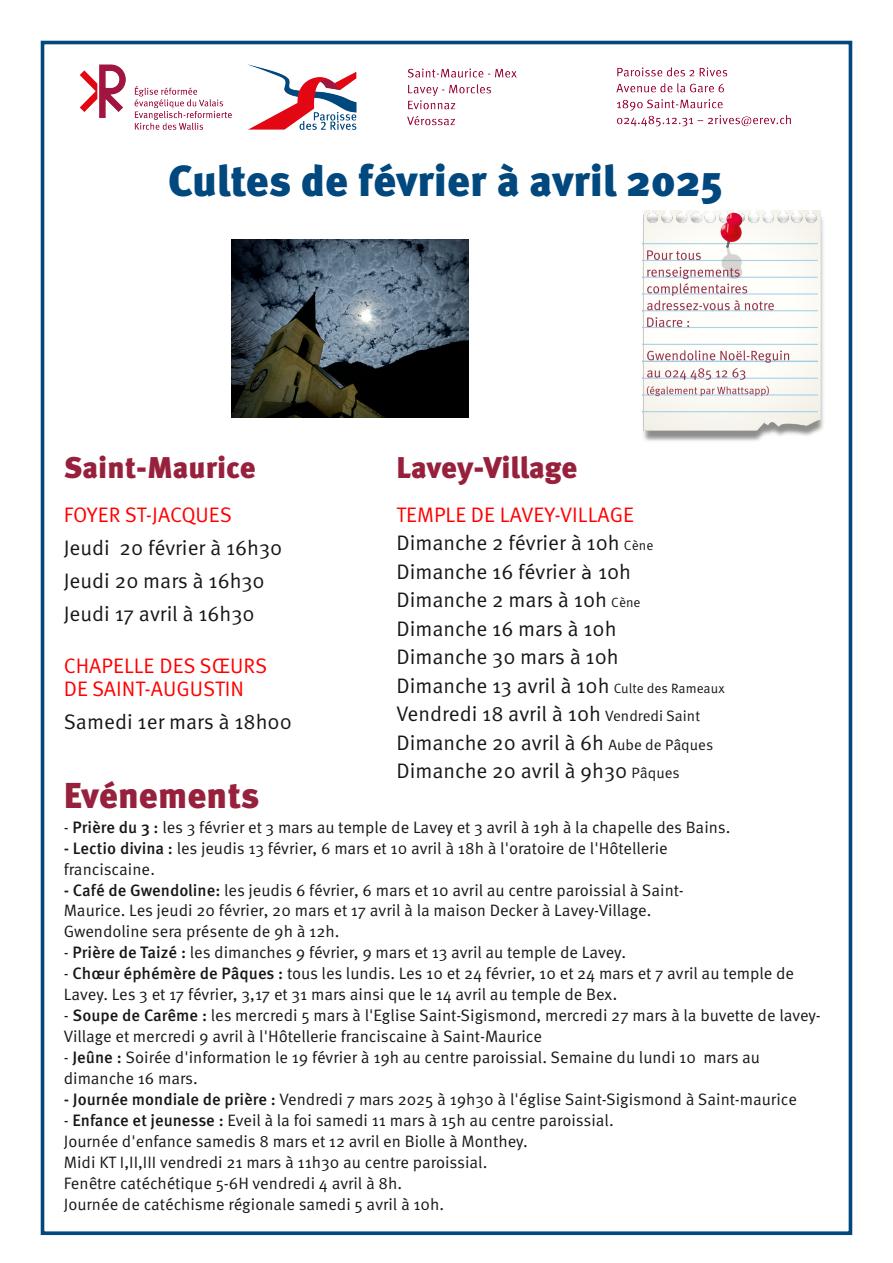
<style>
.page{position:relative;width:893px;height:1263px;background:#fff}
.page>*{position:absolute;margin:0;border:0;box-sizing:border-box;transform-origin:0 0}
.t1{font:900 43.5px "Meta Pro";color:#00487e}
.t2{font:900 36px "Meta Pro";color:#97213c}
.t3{font:900 30px "Meta Pro";color:#97213c}
.t4{font:21px/28.5px "Meta Pro";color:#181715}
.t5{font:21px/22.5px "Meta Pro";color:#f00}
.t6{font:16.5px/21px "Meta Pro";letter-spacing:-.005em;color:#181715}
.s1{color:#f00}
.s2{font-size:13.5px}
.s3{font-family:"DejaVu Sans";font-size:18px}
.s4{font-size:15px}
.s5{font-weight:500}
.s6{font-family:"DejaVu Sans"}
</style>
<div class="page">
<div style="left:41px;top:41px;width:811px;height:1194px;border:4px solid #00487e"></div>
<img style="left:79px;top:64px;width:712px;height:66px">
<img style="left:231px;top:239px;width:238px;height:178px">
<img style="left:642px;top:210px;width:181px;height:231px">
<h1 class="t1" style="left:168px;top:163px;width:556px">Cultes de février à avril 2025</h1>
<h3 class="t3" style="left:64px;top:455px;width:193px">Saint-Maurice</h3>
<h3 class="t3" style="left:396px;top:455px;width:182px">Lavey-Village</h3>
<p class="t5" style="left:64px;top:505px;width:170px">FOYER ST-JACQUES</p>
<p class="t4" style="left:64px;top:533px;width:220px;line-height:33px">Jeudi 20 février à 16h30<br>Jeudi 20 mars à 16h30<br>Jeudi 17 avril à 16h30</p>
<p class="t4" style="left:396px;top:502px;width:330px"><span class="s1">TEMPLE DE LAVEY-VILLAGE<br></span>Dimanche 2 février à 10h <span class="s2">Cène<br></span>Dimanche 16 février <span class="s3">à</span> 10h<br>Dimanche 2 mars à 10h <span class="s2">Cène<br></span>Dimanche 16 mars à 10h<br>Dimanche 30 mars à 10h<br>Dimanche 13 avril à 10h <span class="s2">Culte des Rameaux<br></span>Vendredi 18 avril à 10h <span class="s4">Vendredi Saint<br></span>Dimanche 20 avril à 6h <span class="s4">Aube de Pâques<br></span>Dimanche 20 avril à 9h30 <span class="s4">Pâques</span></p>
<p class="t5" style="left:64px;top:657px;width:205px">CHAPELLE DES SŒURS<br>DE SAINT-AUGUSTIN</p>
<p class="t4" style="left:64px;top:709px;width:230px">Samedi 1er mars à 18h00</p>
<h2 class="t2" style="left:64px;top:781px;width:197px">Evénements</h2>
<p class="t6" style="left:64px;top:818px;width:668px">- <span class="s5">Prière du 3 :</span> les 3 février et 3 mars au temple de Lavey et 3 avril à 19h à la chapelle des Bains.</p>
<p class="t6" style="left:64px;top:839px;width:605px"><span class="s5">- Lectio divina :</span> les jeudis 13 février, 6 mars et 10 avril à 18h à l'oratoire de l'Hôtellerie franciscaine<span class="s6">.</span></p>
<p class="t6" style="left:64px;top:881px;width:622px"><span class="s5">- Café de Gwendoline:</span> les jeudis 6 février, 6 mars et 10 avril au centre paroissial à Saint-<br>Maurice. Les jeudi 20 février, 20 mars et 17 avril à la maison Decker à Lavey-Village.<br>Gwendoline sera présente de 9h à 12h.</p>
<p class="t6" style="left:64px;top:944px;width:564px">- <span class="s5">Prière de Taizé :</span> les dimanches 9 février, 9 mars et 13 avril au temple de Lavey.</p>
<p class="t6" style="left:64px;top:965px;width:732px">- <span class="s5">Chœur éphémère de Pâques :</span> tous les lundis. Les 10 et 24 février, 10 et 24 mars et 7 avril au temple de<br>Lavey. Les 3 et 17 février, 3,17 et 31 mars ainsi que le 14 avril au temple de Bex<span class="s3">.</span></p>
<p class="t6" style="left:64px;top:1006px;width:759px">- <span class="s5">Soupe de Carême :</span> les mercredi 5 mars à l'Eglise Saint-Sigismond, mercredi 27 mars à la buvette de lavey-<br>Village et mercredi 9 avril à l'Hôtellerie franciscaine à Saint-Maurice</p>
<p class="t6" style="left:64px;top:1048px;width:698px">- <span class="s5">Jeûne :</span> Soirée d'information le 19 février à 19h au centre paroissial. Semaine du lundi 10 mars au dimanche 16 mars.</p>
<p class="t6" style="left:64px;top:1090px;width:735px"><span class="s5">- Journée mondiale de prière :</span> Vendredi 7 mars 2025 à 19h30 à l'église Saint-Sigismond à Saint-maurice</p>
<p class="t6" style="left:64px;top:1111px;width:551px">- <span class="s5">Enfance et jeunesse :</span> Eveil à la foi samedi 11 mars à 15h au centre paroissial.<br>Journée d'enfance samedis 8 mars et 12 avril en Biolle à Monthey.<br>Midi KT I,II,III vendredi 21 mars à 11h30 au centre paroissial.<br>Fenêtre catéchétique 5-6H vendredi 4 avril à 8h.<br>Journée de catéchisme régionale samedi 5 avril à 10h.</p>
</div>
